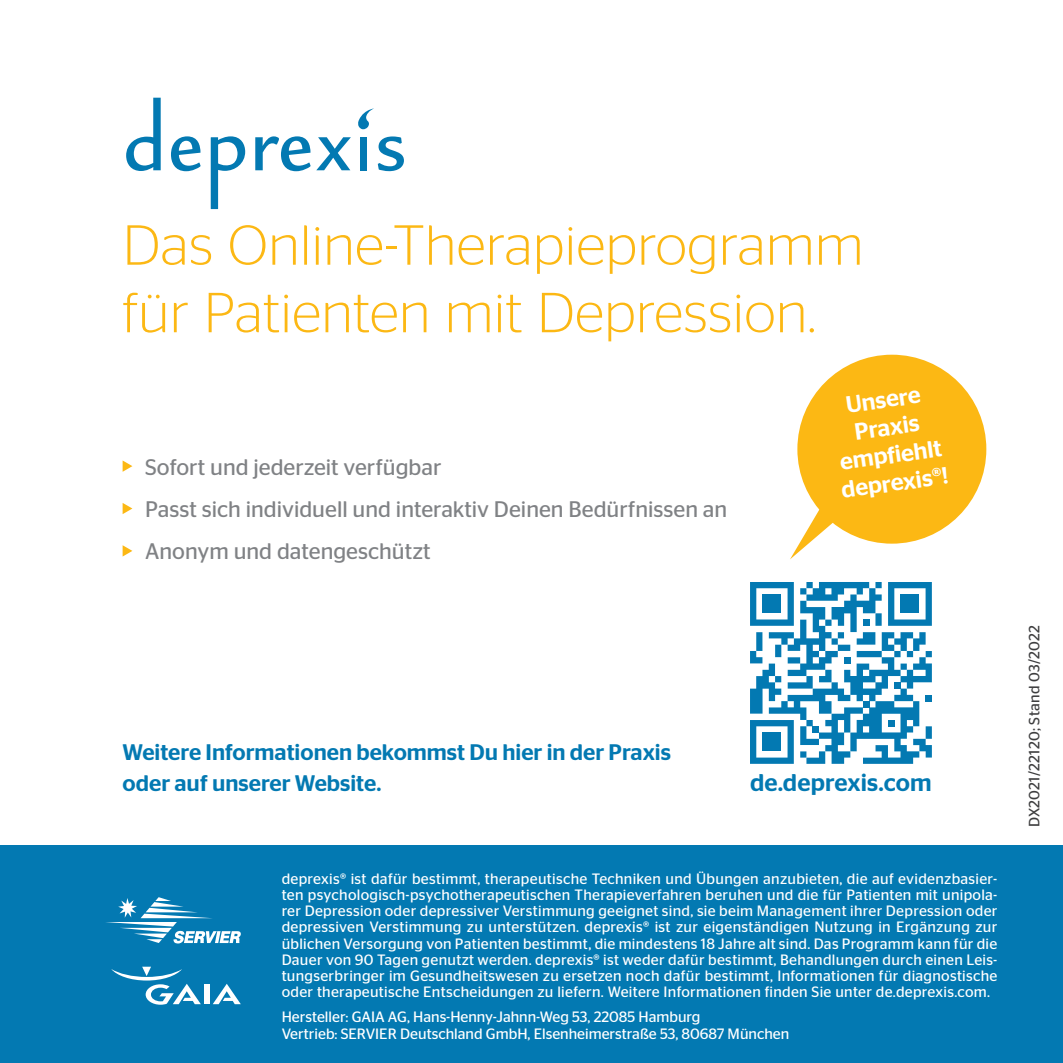
<style>
.page{position:relative;width:1063px;height:1063px;background:#fff}
.page>*{position:absolute;margin:0;border:0;box-sizing:border-box;transform-origin:0 0}
.t1{font:300 56.25px/67.5px "Stag Sans";letter-spacing:.01em;color:#fcb814}
.t2{font:500 24.25px "Stag Sans";letter-spacing:.005em;color:#0379b2}
.t3{font:500 23.5px/28px "Stag Sans";color:#fff;text-align:center}
.t4{font:22.5px/42px "Stag Sans";color:#808285}
.t5{font:500 22.5px/31.2px "Stag Sans";color:#0379b2}
.t6{font:15px/16.2px "Stag Sans";color:#fff;text-align:justify}
.t7{font:15px "Stag Sans";letter-spacing:.02em;color:#3e3e3f}
</style>
<div class="page">
<svg style="left:123px;top:460px;width:9px;height:12px"></svg>
<svg style="left:123px;top:503px;width:9px;height:11px"></svg>
<svg style="left:123px;top:545px;width:9px;height:12px"></svg>
<div style="left:0;top:845px;width:1063px;height:218px;background:#0379b2"></div>
<svg style="left:106px;top:897px;width:135px;height:47px"></svg>
<div style="left:204px;top:985px;width:5px;height:19px;background:#fff"></div>
<svg style="left:111px;top:967px;width:90px;height:38px"></svg>
<svg style="left:213px;top:984px;width:28px;height:20px"></svg>
<div style="left:797px;top:355px;width:189px;height:189px;background:#fcb814;border-radius:50%"></div>
<svg style="left:790px;top:507px;width:45px;height:52px"></svg>
<svg style="left:126px;top:98px;width:35px;height:73px"></svg>
<svg style="left:171px;top:136px;width:30px;height:35px"></svg>
<svg style="left:211px;top:136px;width:34px;height:73px"></svg>
<svg style="left:255px;top:136px;width:96px;height:35px"></svg>
<svg style="left:358px;top:109px;width:15px;height:21px"></svg>
<div style="left:360px;top:137px;width:7px;height:33px;background:#0379b2"></div>
<svg style="left:378px;top:136px;width:26px;height:35px"></svg>
<svg style="left:750px;top:582px;width:182px;height:182px"></svg>
<div style="left:813px;top:726px;width:6px;height:7px;background:#0379b2"></div>
<div style="left:763px;top:595px;width:18px;height:18px;background:#0379b2"></div>
<div style="left:901px;top:595px;width:18px;height:18px;background:#0379b2"></div>
<div style="left:763px;top:733px;width:18px;height:18px;background:#0379b2"></div>
<h1 class="t1" style="left:123px;top:211px;width:742px">Das Online-Therapieprogramm für Patienten mit Depression.</h1>
<h3 class="t4" style="left:145px;top:446px;width:584px">Sofort und jederzeit verfügbar<br>Passt sich individuell und interaktiv Deinen Bedürfnissen an<br>Anonym und datengeschützt</h3>
<h3 class="t3" style="left:828px;top:393px;width:109px;rotate:-8deg">Unsere<br>Praxis empfiehlt deprexis®!</h3>
<h3 class="t5" style="left:123px;top:737px;width:550px">Weitere Informationen bekommst Du hier in der Praxis oder auf unserer Website.</h3>
<h2 class="t2" style="left:750px;top:769px;width:183px">de.deprexis.com</h2>
<p class="t6" style="left:282px;top:870px;width:717px">deprexis® ist dafür bestimmt, therapeutische Techniken und Übungen anzubieten, die auf evidenzbasier&shy;ten psychologisch-psychotherapeutischen Therapieverfahren beruhen und die für Patienten mit unipola&shy;rer Depression oder depressiver Verstimmung geeignet sind, sie beim Management ihrer Depression oder depressiven Verstimmung zu unterstützen. deprexis® ist zur eigenständigen Nutzung in Ergänzung zur üblichen Versorgung von Patienten bestimmt, die mindestens 18 Jahre alt sind. Das Programm kann für die Dauer von 90 Tagen genutzt werden. deprexis® ist weder dafür bestimmt, Behandlungen durch einen Leis&shy;tungserbringer im Gesundheitswesen zu ersetzen noch dafür bestimmt, Informationen für diagnostische oder therapeutische Entscheidungen zu liefern. Weitere Informationen finden Sie unter de.deprexis.com.</p>
<p class="t6" style="left:282px;top:1008px;width:509px;line-height:17.5px">Hersteller: GAIA AG, Hans-Henny-Jahnn-Weg 53, 22085 Hamburg<br>Vertrieb: SERVIER Deutschland GmbH, Elsenheimerstraße 53, 80687 München</p>
<p class="t7" style="left:1026px;top:827px;width:203px;rotate:-90deg">DX2021/22120; Stand 03/2022</p>
</div>
